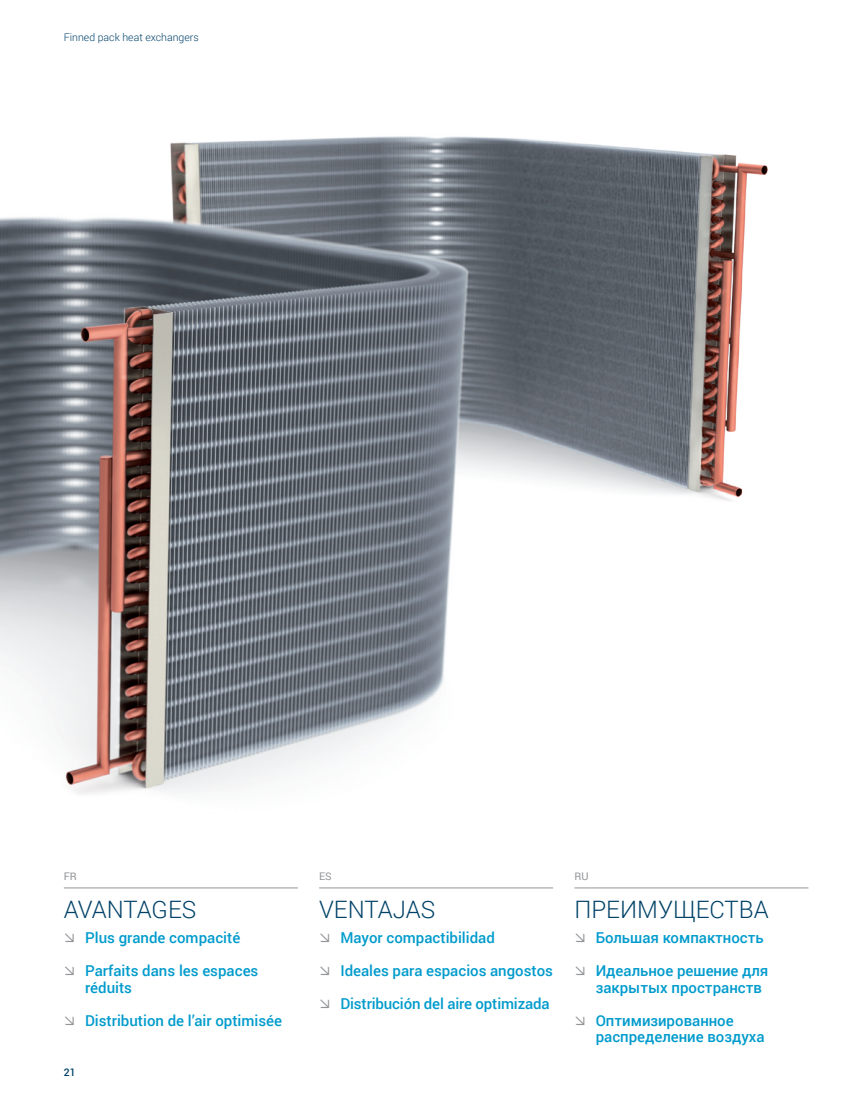
<style>
.page{position:relative;width:851px;height:1106px;background:#fff}
.page>*{position:absolute;margin:0;border:0;box-sizing:border-box;transform-origin:0 0}
.t1{font:300 24px "Roboto";color:#004268}
.t2{font:500 15px/16.5px "Roboto";color:#009bcc}
.t3{font:300 10.5px "Roboto";color:#004268}
.t4{font:10.5px "Roboto";color:#939598}
.t5{font:500 10.5px "Roboto";color:#004268}
.s1{color:#939598}
</style>
<div class="page">
<img style="left:170px;top:136px;width:598px;height:365px">
<img style="left:0;top:173px;width:501px;height:621px">
<hr style="left:64px;top:887px;width:234px;height:1px;background:#939598">
<hr style="left:319px;top:887px;width:234px;height:1px;background:#939598">
<hr style="left:574px;top:887px;width:234px;height:1px;background:#939598">
<p class="t3" style="left:64px;top:30px;width:136px">Finned pack heat exchangers</p>
<p class="t4" style="left:64px;top:869px;width:15px">FR</p>
<h1 class="t1" style="left:64px;top:893px;width:134px">AVANTAGES</h1>
<p class="t2" style="left:64px;top:929px;width:178px"><span class="s1">➢</span> Plus grande compacité</p>
<p class="t2" style="left:85px;top:962px;width:175px;text-indent:-21px"><span class="s1">➢</span> Parfaits dans les espaces réduits</p>
<p class="t2" style="left:64px;top:1011px;width:220px"><span class="s1">➢</span> Distribution de l’air optimisée</p>
<p class="t5" style="left:64px;top:1065px;width:13px">21</p>
<p class="t4" style="left:319px;top:869px;width:14px">ES</p>
<h1 class="t1" style="left:319px;top:893px;width:117px">VENTAJAS</h1>
<p class="t2" style="left:319px;top:929px;width:177px"><span class="s1">➢</span> Mayor compactibilidad</p>
<p class="t2" style="left:319px;top:962px;width:235px"><span class="s1">➢</span> Ideales para espacios angostos</p>
<p class="t2" style="left:319px;top:995px;width:232px"><span class="s1">➢</span> Distribución del aire optimizada</p>
<p class="t4" style="left:574px;top:869px;width:16px">RU</p>
<h1 class="t1" style="left:574px;top:893px;width:196px">ПРЕИМУЩЕСТВА</h1>
<p class="t2" style="left:574px;top:929px;width:191px"><span class="s1">➢</span> Большая компактность</p>
<p class="t2" style="left:595px;top:962px;width:174px;text-indent:-21px"><span class="s1">➢</span> Идеальное решение для закрытых пространств</p>
<p class="t2" style="left:595px;top:1011px;width:170px;text-indent:-21px"><span class="s1">➢</span> Оптимизированное распределение воздуха</p>
</div>
